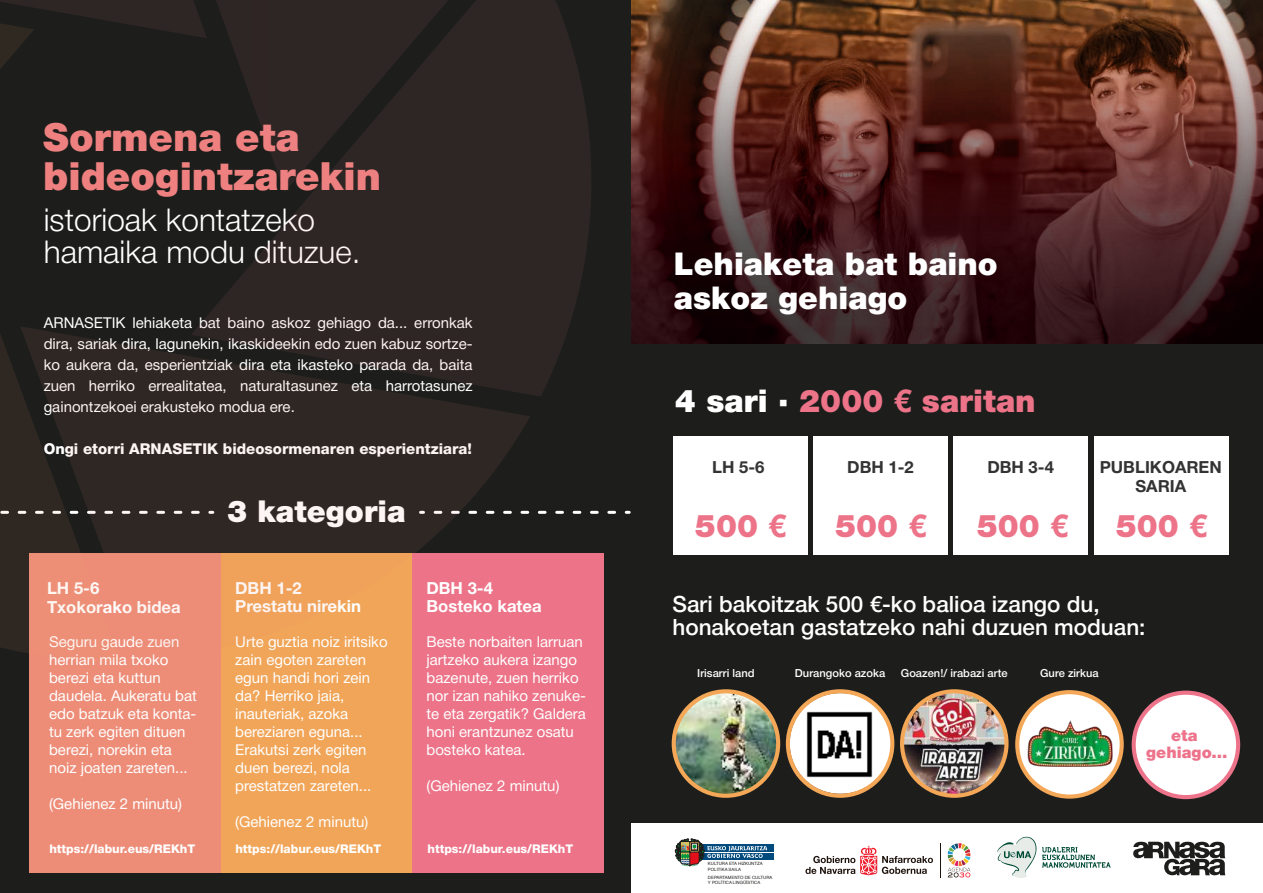
<style>
.page{position:relative;width:1263px;height:893px;background:#1d1e1c}
.page>*{position:absolute;margin:0;border:0;box-sizing:border-box;transform-origin:0 0}
.t1{font:900 39px/39px "Helvetica Neue";color:#ee8180}
.t2{font:300 31.5px/31.5px "Helvetica Neue";color:#fff}
.t3{font:900 31.5px "Helvetica Neue";color:#ed7389}
.t4{font:900 31.5px/34.5px "Helvetica Neue";color:#fff}
.t5{font:900 30.3px "Helvetica Neue";color:#fff}
.t6{font:500 22.5px/22.5px "Helvetica Neue";color:#fff}
.t7{font:700 16.8px/18.8px "Helvetica Neue";color:#fff}
.t8{font:700 16.8px/18.8px "Helvetica Neue";color:#333;text-align:center}
.t9{font:900 16.05px/17px "Helvetica Neue";color:#ed738b;text-align:center}
.t10{font:15px/18px "Helvetica Neue";color:#fff}
.t11{font:800 15px "Helvetica Neue";color:#fff}
.t12{font:800 12px "Helvetica Neue";color:#fff}
.t13{font:500 11.1px "Helvetica Neue";color:#fff}
.t14{font:4.35px/5.2px "Helvetica";color:#1e1e1c}
.s1{color:#fff}
</style>
<div class="page">
<div style="left:631px;top:823px;width:632px;height:70px;background:#fff"></div>
<div style="left:30px;top:553px;width:191px;height:320px;background:#ed8d78"></div>
<div style="left:221px;top:553px;width:191px;height:320px;background:#f1a558"></div>
<div style="left:412px;top:553px;width:191px;height:320px;background:#ec7388"></div>
<svg style="left:538px;top:511px;width:77px;height:3px"></svg>
<img style="left:631px;top:1px;width:632px;height:343px">
<svg style="left:0;top:0;width:110px;height:69px"></svg>
<svg style="left:199px;top:0;width:392px;height:396px;fill:#2e2624"></svg>
<svg style="left:110px;top:0;width:405px;height:192px"></svg>
<svg style="left:0;top:172px;width:121px;height:489px"></svg>
<svg style="left:20px;top:326px;width:510px;height:334px;fill:#2e2723"></svg>
<div style="left:697px;top:844px;width:77px;height:16px;background:#004a7e"></div>
<hr style="left:696px;top:852px;width:78px;height:1px;background:#fff">
<svg style="left:675px;top:838px;width:92px;height:29px"></svg>
<svg style="left:1133px;top:842px;width:92px;height:33px"></svg>
<svg style="left:805px;top:846px;width:128px;height:29px"></svg>
<hr style="left:941px;top:843px;width:1px;height:34px;background:#1f130e">
<svg style="left:947px;top:843px;width:24px;height:34px"></svg>
<svg style="left:997px;top:836px;width:113px;height:42px"></svg>
<img style="left:674px;top:691px;width:104px;height:105px;border-radius:52px">
<div style="left:672px;top:689px;width:108px;height:109px;border:4px solid #f3a757;border-radius:50%"></div>
<img style="left:902px;top:691px;width:104px;height:105px">
<div style="left:900px;top:689px;width:108px;height:109px;border:4px solid #f3a757;border-radius:50%"></div>
<div style="left:1017px;top:692px;width:105px;height:105px;background:#fff;border-radius:52px"></div>
<div style="left:1015px;top:690px;width:109px;height:109px;border:4px solid #f3a757;border-radius:50%"></div>
<img style="left:1027px;top:720px;width:85px;height:47px">
<div style="left:790px;top:693px;width:101px;height:101px;background:#fff;border-radius:50%"></div>
<div style="left:786px;top:689px;width:108px;height:109px;border:4px solid #f3a757;border-radius:50%"></div>
<img style="left:801px;top:706px;width:76px;height:76px">
<svg style="left:1136px;top:693px;width:102px;height:104px;background:#d9d0d2"></svg>
<div style="left:1131px;top:691px;width:109px;height:108px;border:4px solid #ec738a;border-radius:50%"></div>
<div style="left:673px;top:436px;width:134px;height:119px;background:#fff"></div>
<div style="left:813px;top:436px;width:134px;height:119px;background:#fff"></div>
<div style="left:954px;top:436px;width:134px;height:119px;background:#fff"></div>
<div style="left:1094px;top:436px;width:134px;height:119px;background:#fff"></div>
<h1 class="t1" style="left:43px;top:119px;width:340px">Sormena eta bideogintzarekin</h1>
<h2 class="t2" style="left:44px;top:202px;width:318px">istorioak kontatzeko hamaika modu dituzue.</h2>
<p class="t10" style="left:44px;top:313px;width:430px;line-height:21px;text-align:justify">ARNASETIK lehiaketa bat baino askoz gehiago da... erronkak dira, sariak dira, lagunekin, ikaskideekin edo zuen kabuz sortze&shy;ko aukera da, esperientziak dira eta ikasteko parada da, baita zuen herriko errealitatea, naturaltasunez eta harrotasunez gainontzekoei erakusteko modua ere.</p>
<p class="t11" style="left:44px;top:437px;width:430px">Ongi etorri ARNASETIK bideosormenaren esperientziara!</p>
<p class="t7" style="left:47px;top:579px;width:135px">LH 5-6<br>Txokorako bidea</p>
<p class="t10" style="left:49px;top:634px;width:149px">Seguru gaude zuen herrian mila txoko berezi eta kuttun daudela. Aukeratu bat edo batzuk eta konta&shy;tu zerk egiten dituen berezi, norekin eta noiz joaten zareten...</p>
<p class="t10" style="left:49px;top:796px;width:135px">(Gehienez 2 minutu)</p>
<h3 class="t5" style="left:227px;top:488px;width:180px">3 kategoria</h3>
<p class="t7" style="left:235px;top:579px;width:127px">DBH 1-2<br>Prestatu nirekin</p>
<p class="t10" style="left:235px;top:633px;width:154px">Urte guztia noiz iritsiko zain egoten zareten egun handi hori zein da? Herriko jaia, inauteriak, azoka bereziaren eguna...<br>Erakutsi zerk egiten duen berezi, nola prestatzen zareten...</p>
<p class="t10" style="left:235px;top:813px;width:135px">(Gehienez 2 minutu)</p>
<p class="t7" style="left:426px;top:579px;width:117px">DBH 3-4<br>Bosteko katea</p>
<p class="t10" style="left:426px;top:633px;width:161px">Beste norbaiten larruan jartzeko aukera izango bazenute, zuen herriko nor izan nahiko zenuke&shy;te eta zergatik? Galdera honi erantzunez osatu bosteko katea.</p>
<p class="t10" style="left:426px;top:777px;width:135px">(Gehienez 2 minutu)</p>
<p class="t12" style="left:49px;top:839px;width:147px">https://labur.eus/REKhT</p>
<p class="t12" style="left:235px;top:839px;width:147px">https://labur.eus/REKhT</p>
<p class="t12" style="left:427px;top:839px;width:147px">https://labur.eus/REKhT</p>
<h2 class="t4" style="left:674px;top:247px;width:325px">Lehiaketa bat baino askoz gehiago</h2>
<h2 class="t3" style="left:675px;top:376px;width:362px"><span class="s1">4 sari ·</span> 2000 € saritan</h2>
<p class="t8" style="left:712px;top:458px;width:54px">LH 5-6</p>
<h2 class="t3" style="left:695px;top:501px;width:93px">500 €</h2>
<p class="t8" style="left:847px;top:458px;width:68px">DBH 1-2</p>
<p class="t8" style="left:987px;top:458px;width:68px">DBH 3-4</p>
<h2 class="t3" style="left:835px;top:501px;width:93px">500 €</h2>
<h2 class="t3" style="left:977px;top:501px;width:93px">500 €</h2>
<p class="t8" style="left:1100px;top:458px;width:124px">PUBLIKOAREN<br>SARIA</p>
<h2 class="t3" style="left:1116px;top:501px;width:93px">500 €</h2>
<h3 class="t6" style="left:672px;top:591px;width:475px">Sari bakoitzak 500 €-ko balioa izango du, honakoetan gastatzeko nahi duzuen moduan:</h3>
<p class="t13" style="left:697px;top:664px;width:59px">Irisarri land</p>
<p class="t13" style="left:795px;top:664px;width:92px">Durangoko azoka</p>
<p class="t13" style="left:901px;top:664px;width:108px">Goazen!/ irabazi arte</p>
<p class="t13" style="left:1040px;top:664px;width:60px">Gure zirkua</p>
<p class="t14" style="left:708px;top:861px;width:56px">KULTURA ETA HIZKUNTZA<br>POLITIKA SAILA</p>
<p class="t14" style="left:708px;top:875px;width:66px">DEPARTAMENTO DE CULTURA<br>Y POLÍTICA LINGÜÍSTICA</p>
<p class="t9" style="left:1146px;top:727px;width:83px">eta gehiago...</p>
</div>
